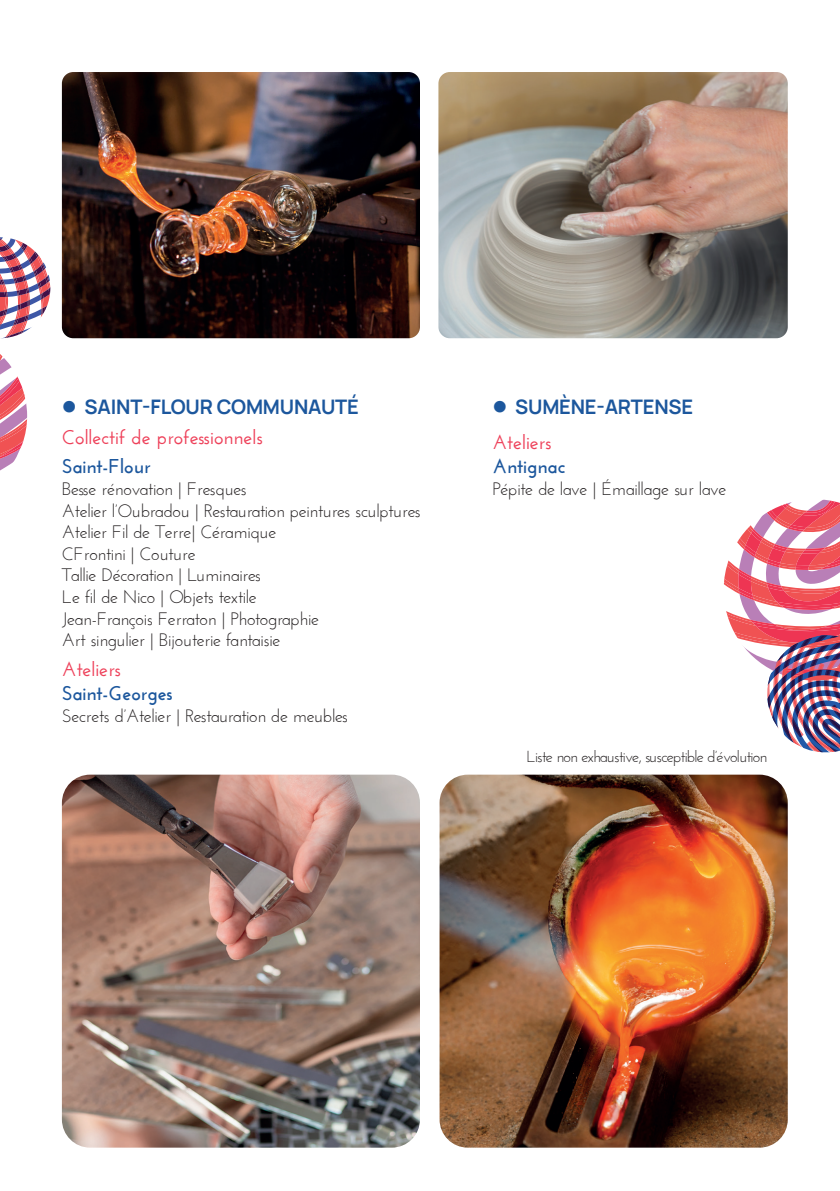
<style>
.page{position:relative;width:840px;height:1191px;background:#fff}
.page>*{position:absolute;margin:0;border:0;box-sizing:border-box;transform-origin:0 0}
.t1{font:600 20px "Josefin Sans";color:#ee415a}
.t2{font:700 20px "Manrope";letter-spacing:-.01em;color:#1c579d}
.t3{font:700 20px "Josefin Sans";color:#1c579d}
.t4{font:18px/21.6px "Josefin Sans";letter-spacing:-.02em;color:#231f20}
.t5{font:16px "Josefin Sans";letter-spacing:-.05em;color:#231f20}
</style>
<div class="page">
<svg style="left:0;top:354px;width:27px;height:117px"></svg>
<svg style="left:0;top:237px;width:50px;height:101px"></svg>
<svg style="left:723px;top:499px;width:116px;height:253px"></svg>
<img style="left:62px;top:72px;width:358px;height:266px">
<img style="left:438px;top:72px;width:349px;height:266px">
<img style="left:62px;top:774px;width:358px;height:373px">
<img style="left:439px;top:774px;width:348px;height:373px">
<p class="t2" style="left:85px;top:393px;width:276px">SAINT-FLOUR COMMUNAUTÉ</p>
<p class="t1" style="left:62px;top:425px;width:203px">Collectif de professionnels</p>
<p class="t3" style="left:62px;top:455px;width:90px">Saint-Flour</p>
<p class="t4" style="left:62px;top:478px;width:360px">Besse rénovation | Fresques<br>Atelier l’Oubradou | Restauration peintures sculptures Atelier Fil de Terre| Céramique<br>CFrontini | Couture<br>Tallie Décoration | Luminaires<br>Le fil de Nico | Objets textile<br>Jean-François Ferraton | Photographie<br>Art singulier | Bijouterie fantaisie</p>
<p class="t1" style="left:62px;top:657px;width:61px">Ateliers</p>
<p class="t3" style="left:62px;top:681px;width:113px">Saint-Georges</p>
<p class="t4" style="left:62px;top:704px;width:288px">Secrets d’Atelier | Restauration de meubles</p>
<p class="t2" style="left:515px;top:393px;width:179px">SUMÈNE-ARTENSE</p>
<p class="t1" style="left:492px;top:430px;width:61px">Ateliers</p>
<p class="t3" style="left:492px;top:455px;width:75px">Antignac</p>
<p class="t4" style="left:492px;top:478px;width:235px">Pépite de lave | Émaillage sur lave</p>
<p class="t5" style="left:526px;top:746px;width:242px">Liste non exhaustive, susceptible d’évolution</p>
</div>
